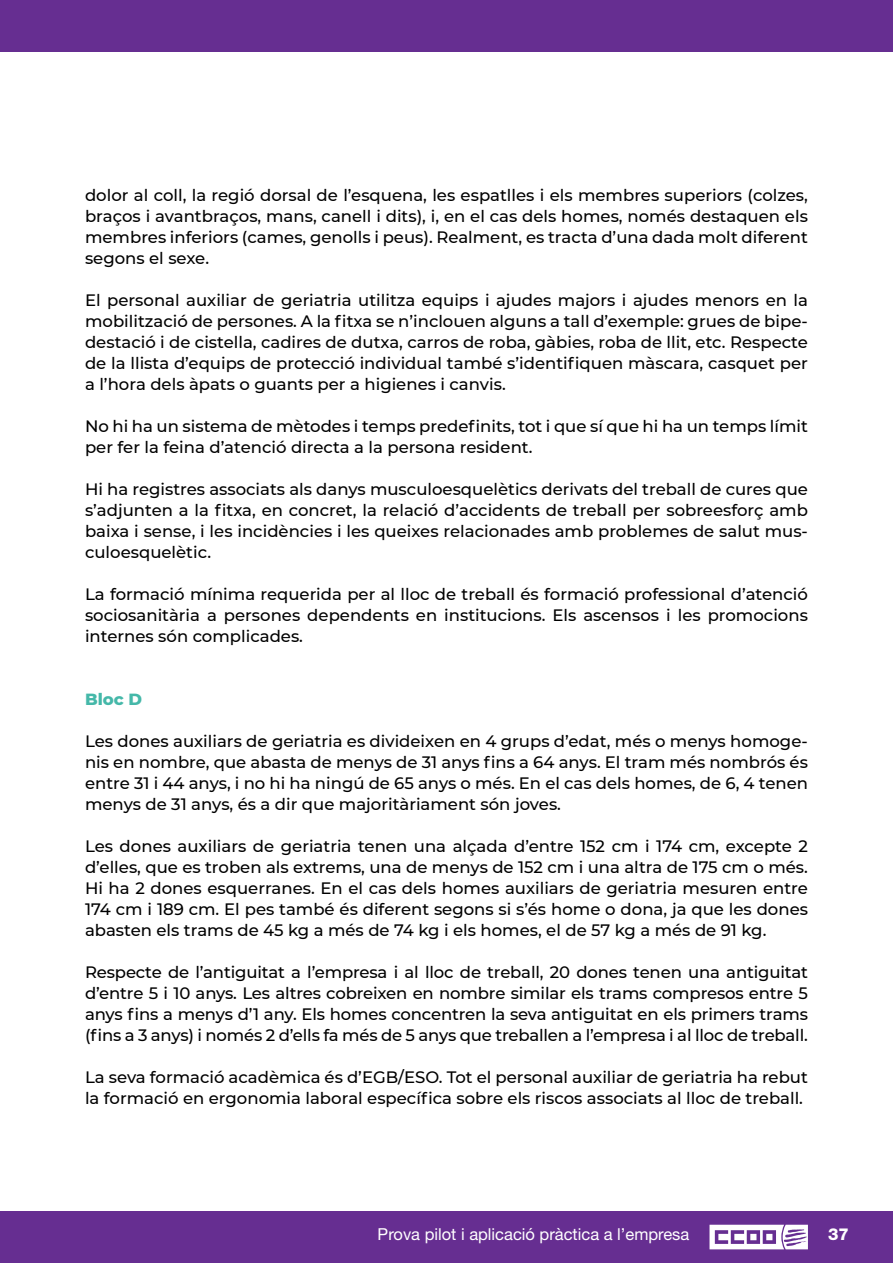
<style>
.page{position:relative;width:893px;height:1263px;background:#fff}
.page>*{position:absolute;margin:0;border:0;box-sizing:border-box;transform-origin:0 0}
.t1{font:500 16.5px/21px "Montserrat";color:#000;text-align:justify}
.t2{font:16.5px "Helvetica Neue";color:#fff}
.t3{font:800 16.5px "Montserrat";color:#45b8a9}
.t4{font:800 16.5px "Helvetica Neue";color:#fff}
</style>
<div class="page">
<div style="left:0;top:1212px;width:893px;height:51px;background:#662e91"></div>
<div style="left:0;top:0;width:893px;height:51px;background:#662e91"></div>
<svg style="left:709px;top:1225px;width:99px;height:24px"></svg>
<p class="t1" style="left:85px;top:184px;width:724px">dolor al coll, la regió dorsal de l’esquena, les espatlles i els membres superiors (colzes, braços i avantbraços, mans, canell i dits), i, en el cas dels homes, només destaquen els membres inferiors (cames, genolls i peus). Realment, es tracta d’una dada molt diferent segons el sexe.</p>
<p class="t1" style="left:85px;top:289px;width:724px">El personal auxiliar de geriatria utilitza equips i ajudes majors i ajudes menors en la mobilització de persones. A la fitxa se n’inclouen alguns a tall d’exemple: grues de bipe&shy;destació i de cistella, cadires de dutxa, carros de roba, gàbies, roba de llit, etc. Respecte de la llista d’equips de protecció individual també s’identifiquen màscara, casquet per a l’hora dels àpats o guants per a higienes i canvis.</p>
<p class="t1" style="left:85px;top:415px;width:724px">No hi ha un sistema de mètodes i temps predefinits, tot i que sí que hi ha un temps límit per fer la feina d’atenció directa a la persona resident.</p>
<p class="t1" style="left:85px;top:478px;width:724px">Hi ha registres associats als danys musculoesquelètics derivats del treball de cures que s’adjunten a la fitxa, en concret, la relació d’accidents de treball per sobreesforç amb baixa i sense, i les incidències i les queixes relacionades amb problemes de salut mus&shy;culoesquelètic.</p>
<p class="t1" style="left:85px;top:583px;width:724px">La formació mínima requerida per al lloc de treball és formació professional d’atenció sociosanitària a persones dependents en institucions. Els ascensos i les promocions internes són complicades.</p>
<p class="t3" style="left:85px;top:687px;width:59px">Bloc D</p>
<p class="t1" style="left:85px;top:730px;width:724px">Les dones auxiliars de geriatria es divideixen en 4 grups d’edat, més o menys homoge&shy;nis en nombre, que abasta de menys de 31 anys fins a 64 anys. El tram més nombrós és entre 31 i 44 anys, i no hi ha ningú de 65 anys o més. En el cas dels homes, de 6, 4 tenen menys de 31 anys, és a dir que majoritàriament són joves.</p>
<p class="t1" style="left:85px;top:835px;width:724px">Les dones auxiliars de geriatria tenen una alçada d’entre 152 cm i 174 cm, excepte 2 d’elles, que es troben als extrems, una de menys de 152 cm i una altra de 175 cm o més.<br>Hi ha 2 dones esquerranes. En el cas dels homes auxiliars de geriatria mesuren entre 174 cm i 189 cm. El pes també és diferent segons si s’és home o dona, ja que les dones abasten els trams de 45 kg a més de 74 kg i els homes, el de 57 kg a més de 91 kg.</p>
<p class="t1" style="left:85px;top:961px;width:724px">Respecte de l’antiguitat a l’empresa i al lloc de treball, 20 dones tenen una antiguitat d’entre 5 i 10 anys. Les altres cobreixen en nombre similar els trams compresos entre 5 anys fins a menys d’1 any. Els homes concentren la seva antiguitat en els primers trams (fins a 3 anys) i només 2 d’ells fa més de 5 anys que treballen a l’empresa i al lloc de treball.</p>
<p class="t1" style="left:85px;top:1066px;width:724px">La seva formació acadèmica és d’EGB/ESO. Tot el personal auxiliar de geriatria ha rebut la formació en ergonomia laboral específica sobre els riscos associats al lloc de treball.</p>
<p class="t2" style="left:378px;top:1224px;width:313px">Prova pilot i aplicació pràctica a l’empresa</p>
<p class="t4" style="left:828px;top:1224px;width:22px">37</p>
</div>
